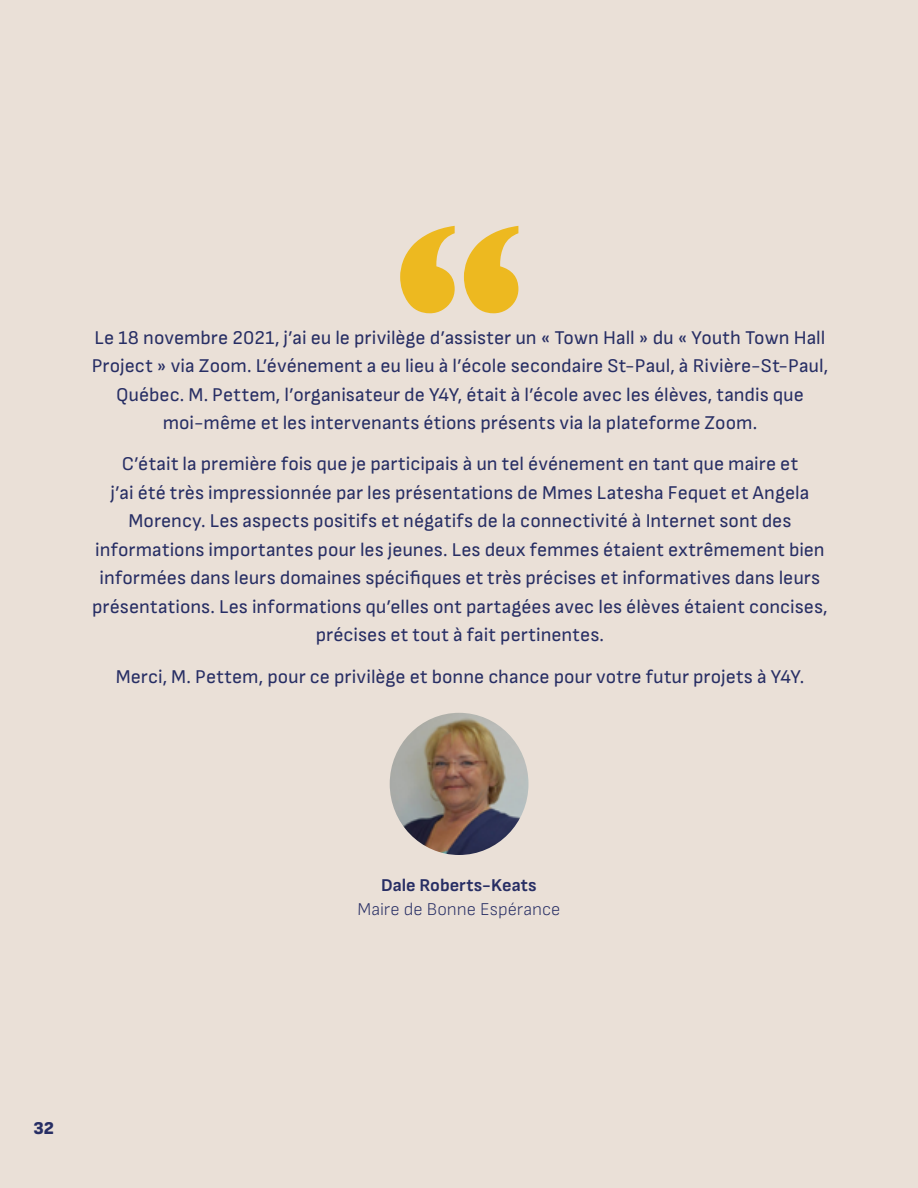
<style>
.page{position:relative;width:918px;height:1188px;background:#eae0d7}
.page>*{position:absolute;margin:0;border:0;box-sizing:border-box;transform-origin:0 0}
.t1{font:700 237px "Gill Sans";color:#edb920}
.t2{font:19.5px/28.5px "Sofia Sans";color:#272e64;text-align:center}
.t3{font:300 18px "Sofia Sans";letter-spacing:-.005em;color:#272e64}
.t4{font:700 18px "Sofia Sans";color:#272e64}
.t5{font:900 18px "Sofia Sans";color:#272e64}
</style>
<div class="page">
<img style="left:390px;top:713px;width:138px;height:142px">
<h1 class="t1" style="left:391px;top:120px;width:135px">“</h1>
<p class="t2" style="left:95px;top:323px;width:732px">Le 18 novembre 2021, j’ai eu le privilège d’assister un « Town Hall » du « Youth Town Hall</p>
<p class="t2" style="left:116px;top:380px;width:689px">Québec. M. Pettem, l’organisateur de Y4Y, était à l’école avec les élèves, tandis que moi-même et les intervenants étions présents via la plateforme Zoom.</p>
<p class="t2" style="left:92px;top:351px;width:738px">Project » via Zoom. L’événement a eu lieu à l’école secondaire St-Paul, à Rivière-St-Paul,</p>
<p class="t2" style="left:92px;top:450px;width:737px">C’était la première fois que je participais à un tel événement en tant que maire et<br>j’ai été très impressionnée par les présentations de Mmes Latesha Fequet et Angela Morency. Les aspects positifs et négatifs de la connectivité à Internet sont des informations importantes pour les jeunes. Les deux femmes étaient extrêmement bien informées dans leurs domaines spécifiques et très précises et informatives dans leurs présentations. Les informations qu’elles ont partagées avec les élèves étaient concises, précises et tout à fait pertinentes.</p>
<p class="t2" style="left:116px;top:662px;width:690px">Merci, M. Pettem, pour ce privilège et bonne chance pour votre futur projets à Y4Y.</p>
<p class="t4" style="left:381px;top:875px;width:157px">Dale Roberts-Keats</p>
<p class="t3" style="left:358px;top:899px;width:204px">Maire de Bonne Espérance</p>
<p class="t5" style="left:33px;top:1118px;width:22px">32</p>
</div>
